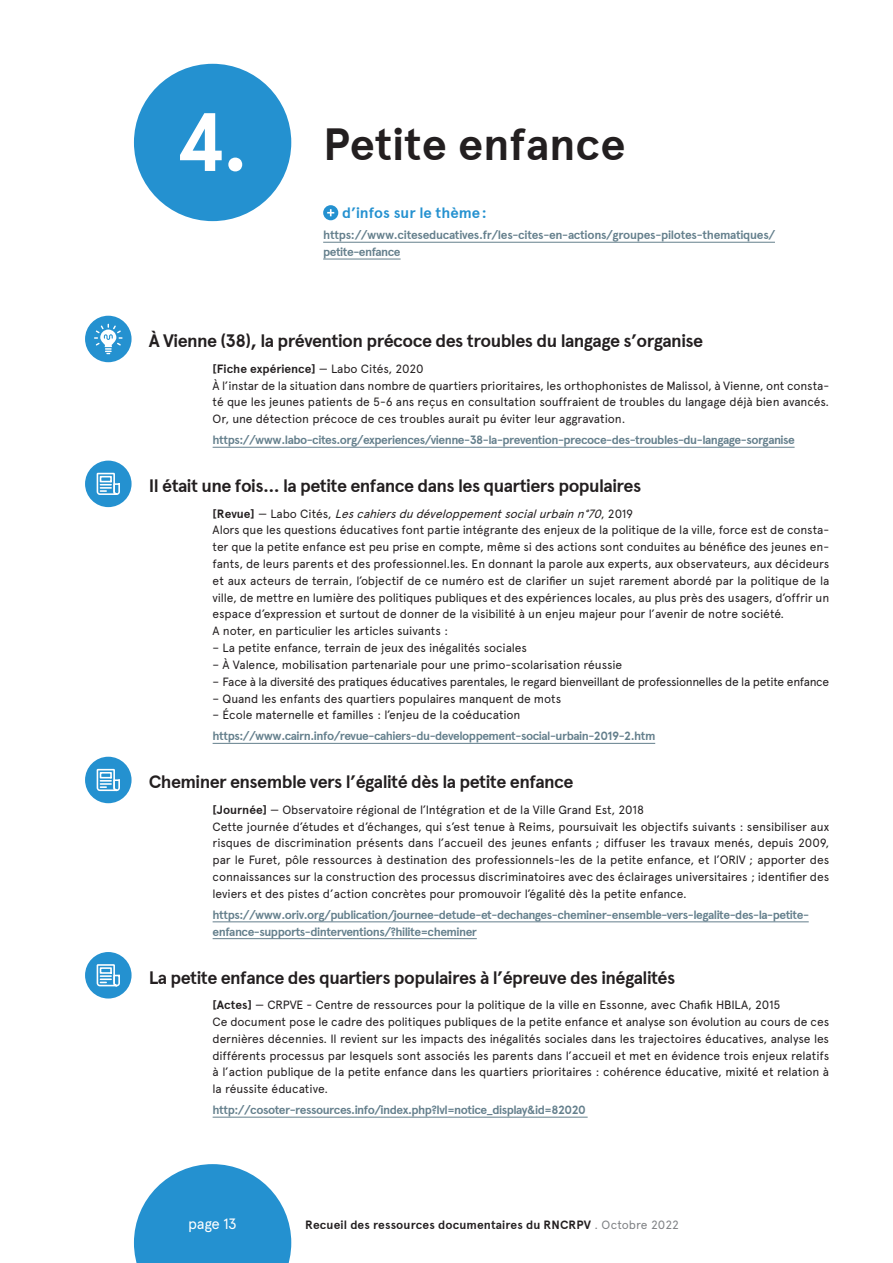
<style>
.page{position:relative;width:893px;height:1263px;background:#fff}
.page>*{position:absolute;margin:0;border:0;box-sizing:border-box;transform-origin:0 0}
.t1{font:700 82.5px "Apercu Pro";color:#fff}
.t2{font:700 45px "Apercu Pro";color:#231f20}
.t3{font:700 18px "Apercu Pro";letter-spacing:-.03em;color:#231f20}
.t4{font:700 15px "Apercu Pro";color:#2491d0}
.t5{font:15px "Apercu Pro";letter-spacing:-.025em;color:#fff}
.t6{font:12px/16.8px "Apercu Pro";letter-spacing:-.01em;color:#231f20}
.t7{font:700 12px/16.8px "Apercu Pro";letter-spacing:-.04em;color:#647f8c}
.t8{font:12px "Apercu Pro";letter-spacing:-.03em;color:#231f20}
.t9{font:700 12px "Apercu Pro";letter-spacing:.01em;color:#231f20}
.s1{font-weight:700}
.s2{font-style:italic}
.s3{font-weight:400;color:#808285}
</style>
<div class="page">
<hr style="left:213px;top:447px;width:582px;height:1px;background:#647f8c">
<hr style="left:213px;top:743px;width:442px;height:1px;background:#647f8c">
<hr style="left:213px;top:921px;width:596px;height:1px;background:#647f8c">
<hr style="left:213px;top:938px;width:264px;height:1px;background:#647f8c">
<hr style="left:213px;top:1117px;width:375px;height:1px;background:#647f8c">
<div style="left:85px;top:316px;width:47px;height:46px;background:#2491d0;border-radius:50%"></div>
<svg style="left:94px;top:324px;width:29px;height:30px"></svg>
<div style="left:85px;top:461px;width:47px;height:46px;background:#2491d0;border-radius:50%"></div>
<svg style="left:97px;top:473px;width:23px;height:22px"></svg>
<div style="left:85px;top:757px;width:47px;height:46px;background:#2491d0;border-radius:50%"></div>
<svg style="left:97px;top:769px;width:23px;height:22px"></svg>
<div style="left:85px;top:952px;width:47px;height:46px;background:#2491d0;border-radius:50%"></div>
<svg style="left:97px;top:964px;width:23px;height:22px"></svg>
<svg style="left:134px;top:1164px;width:157px;height:99px"></svg>
<hr style="left:323px;top:242px;width:452px;height:1px;background:#647f8c">
<hr style="left:323px;top:259px;width:78px;height:1px;background:#647f8c">
<div style="left:323px;top:205px;width:15px;height:15px;background:#2491d0;border-radius:50%"></div>
<svg style="left:327px;top:209px;width:7px;height:7px"></svg>
<div style="left:134px;top:64px;width:157px;height:157px;background:#2491d0;border-radius:50%"></div>
<h1 class="t1" style="left:175px;top:92px;width:75px">4.</h1>
<h2 class="t2" style="left:323px;top:118px;width:304px">Petite enfance</h2>
<p class="t4" style="left:342px;top:204px;width:146px">d’infos sur le thème :</p>
<p class="t7" style="left:323px;top:227px;width:453px">https://www.citeseducatives.fr/les-cites-en-actions/groupes-pilotes-thematiques/ petite-enfance</p>
<h3 class="t3" style="left:149px;top:330px;width:556px">À Vienne (38), la prévention précoce des troubles du langage s’organise</h3>
<p class="t6" style="left:213px;top:359px;width:618px"><span class="s1">[Fiche expérience]</span> — Labo Cités, 2020<br>À l’instar de la situation dans nombre de quartiers prioritaires, les orthophonistes de Malissol, à Vienne, ont consta&shy;té que les jeunes patients de 5-6 ans reçus en consultation souffraient de troubles du langage déjà bien avancés.<br>Or, une détection précoce de ces troubles aurait pu éviter leur aggravation.</p>
<p class="t7" style="left:213px;top:432px;width:584px">https://www.labo-cites.org/experiences/vienne-38-la-prevention-precoce-des-troubles-du-langage-sorganise</p>
<h3 class="t3" style="left:149px;top:475px;width:494px">Il était une fois... la petite enfance dans les quartiers populaires</h3>
<p class="t6" style="left:213px;top:504px;width:618px"><span class="s1">[ R e v u e ]</span> — L a b o C i t é s , <span class="s2">Lescahiersdudéveloppementsocialurbainn°70</span>, 2 0 1 9<br>Alors que les questions éducatives font partie intégrante des enjeux de la politique de la ville, force est de consta&shy;ter que la petite enfance est peu prise en compte, même si des actions sont conduites au bénéfice des jeunes en&shy;fants, de leurs parents et des professionnel.les. En donnant la parole aux experts, aux observateurs, aux décideurs et aux acteurs de terrain, l’objectif de ce numéro est de clarifier un sujet rarement abordé par la politique de la ville, de mettre en lumière des politiques publiques et des expériences locales, au plus près des usagers, d’offrir un espace d’expression et surtout de donner de la visibilité à un enjeu majeur pour l’avenir de notre société.<br>A noter, en particulier les articles suivants :</p>
<p class="t6" style="left:213px;top:639px;width:316px">– La petite enfance, terrain de jeux des inégalités sociales</p>
<p class="t6" style="left:213px;top:655px;width:411px">– À Valence, mobilisation partenariale pour une primo-scolarisation réussie</p>
<p class="t8" style="left:213px;top:672px;width:618px">– Face à la diversité des pratiques éducatives parentales, le regard bienveillant de professionnelles de la petite enfance</p>
<p class="t6" style="left:213px;top:689px;width:350px">– Quand les enfants des quartiers populaires manquent de mots</p>
<p class="t6" style="left:213px;top:706px;width:309px">– École maternelle et familles : l’enjeu de la coéducation</p>
<p class="t7" style="left:213px;top:728px;width:444px">https://www.cairn.info/revue-cahiers-du-developpement-social-urbain-2019-2.htm</p>
<h3 class="t3" style="left:149px;top:771px;width:426px">Cheminer ensemble vers l’égalité dès la petite enfance</h3>
<p class="t6" style="left:213px;top:800px;width:618px"><span class="s1">[Journée]</span> — Observatoire régional de l’Intégration et de la Ville Grand Est, 2018<br>Cette journée d’études et d’échanges, qui s’est tenue à Reims, poursuivait les objectifs suivants : sensibiliser aux risques de discrimination présents dans l’accueil des jeunes enfants ; diffuser les travaux menés, depuis 2009, par le Furet, pôle ressources à destination des professionnels-les de la petite enfance, et l’ORIV ; apporter des connaissances sur la construction des processus discriminatoires avec des éclairages universitaires ; identifier des leviers et des pistes d’action concrètes pour promouvoir l’égalité dès la petite enfance.</p>
<p class="t7" style="left:213px;top:906px;width:598px">https://www.oriv.org/publication/journee-detude-et-dechanges-cheminer-ensemble-vers-legalite-des-la-petite&shy;enfance-supports-dinterventions/?hilite=cheminer</p>
<h3 class="t3" style="left:149px;top:967px;width:528px">La petite enfance des quartiers populaires à l’épreuve des inégalités</h3>
<p class="t6" style="left:213px;top:996px;width:618px"><span class="s1">[Actes]</span> — CRPVE - Centre de ressources pour la politique de la ville en Essonne, avec Chafik HBILA, 2015<br>Ce document pose le cadre des politiques publiques de la petite enfance et analyse son évolution au cours de ces dernières décennies. Il revient sur les impacts des inégalités sociales dans les trajectoires éducatives, analyse les différents processus par lesquels sont associés les parents dans l’accueil et met en évidence trois enjeux relatifs à l’action publique de la petite enfance dans les quartiers prioritaires : cohérence éducative, mixité et relation à la réussite éducative.</p>
<p class="t7" style="left:213px;top:1101px;width:375px">http://cosoter-ressources.info/index.php?lvl=notice_display&amp;id=82020</p>
<p class="t5" style="left:188px;top:1212px;width:50px">page 13</p>
<p class="t9" style="left:305px;top:1217px;width:375px">Recueil des ressources documentaires du RNCRPV <span class="s3">. Octobre 2022</span></p>
</div>
